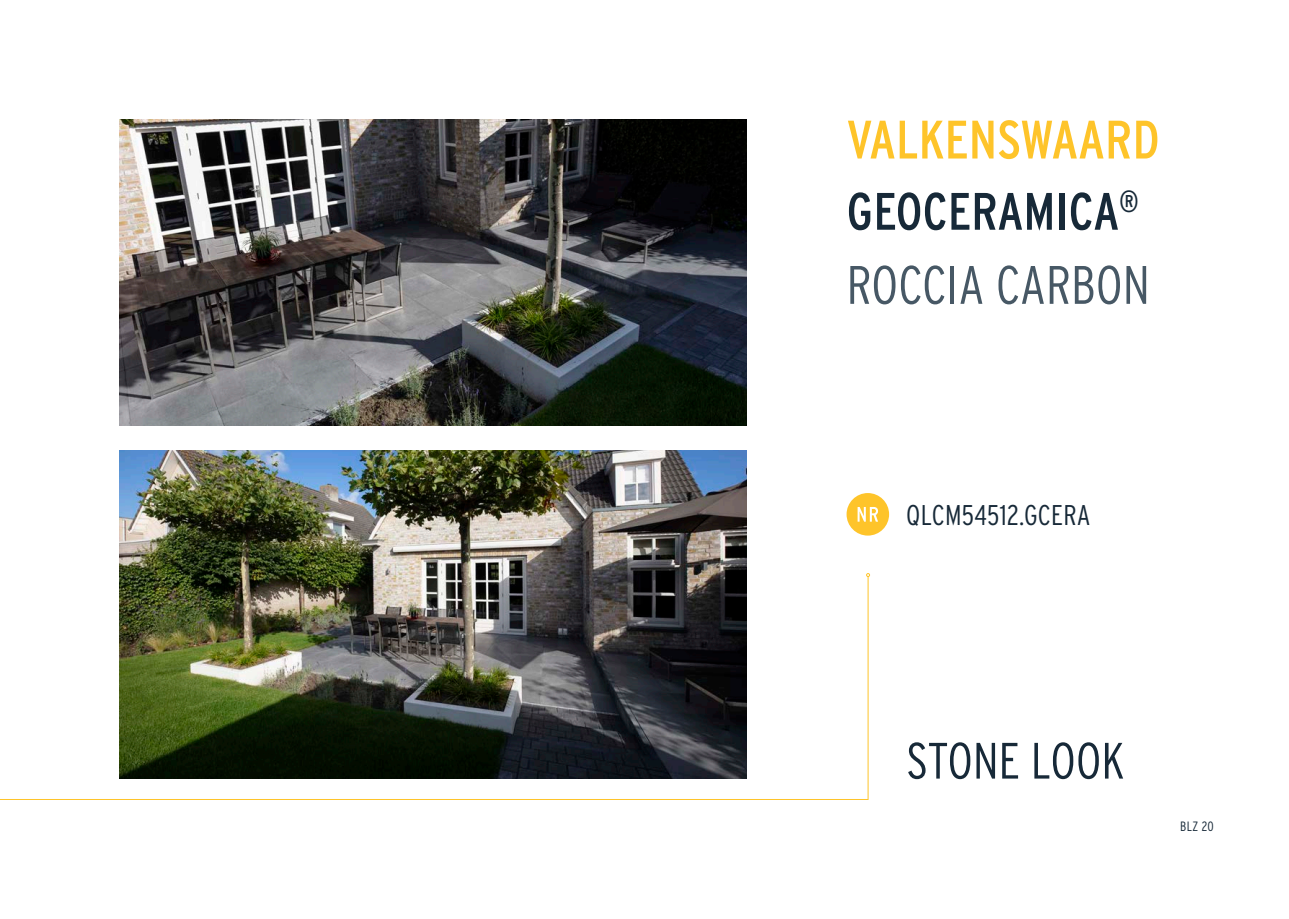
<style>
.page{position:relative;width:1289px;height:919px;background:#fff}
.page>*{position:absolute;margin:0;border:0;box-sizing:border-box;transform-origin:0 0}
.t1{font:condensed 54px "Interstate Plus";color:#fec42a}
.t2{font:300 condensed 54px "Interstate Plus";color:#475865}
.t3{font:condensed 52.5px "Interstate Plus";color:#172938}
.t4{font:300 condensed 51px "Interstate Plus";color:#172938}
.t5{font:300 condensed 28.5px "Interstate Plus";letter-spacing:.01em;color:#172938}
.t6{font:300 condensed 13.5px "Interstate Plus";color:#172938}
</style>
<div class="page">
<div style="left:846px;top:493px;width:43px;height:42px;background:#fec42a;border-radius:50%"></div>
<svg style="left:857px;top:507px;width:21px;height:14px"></svg>
<img style="left:119px;top:119px;width:627px;height:306px">
<img style="left:119px;top:450px;width:627px;height:125px">
<img style="left:0;top:575px;width:868px;height:225px">
<svg style="left:866px;top:573px;width:4px;height:4px"></svg>
<p class="t1" style="left:846px;top:109px;width:315px">VALKENSWAARD</p>
<p class="t3" style="left:846px;top:182px;width:294px">GEOCERAMICA<sup>®</sup></p>
<p class="t2" style="left:846px;top:254px;width:305px">ROCCIA CARBON</p>
<p class="t5" style="left:906px;top:499px;width:186px">QLCM54512.GCERA</p>
<p class="t4" style="left:906px;top:731px;width:220px">STONE LOOK</p>
<p class="t6" style="left:1180px;top:818px;width:35px">BLZ 20</p>
</div>
